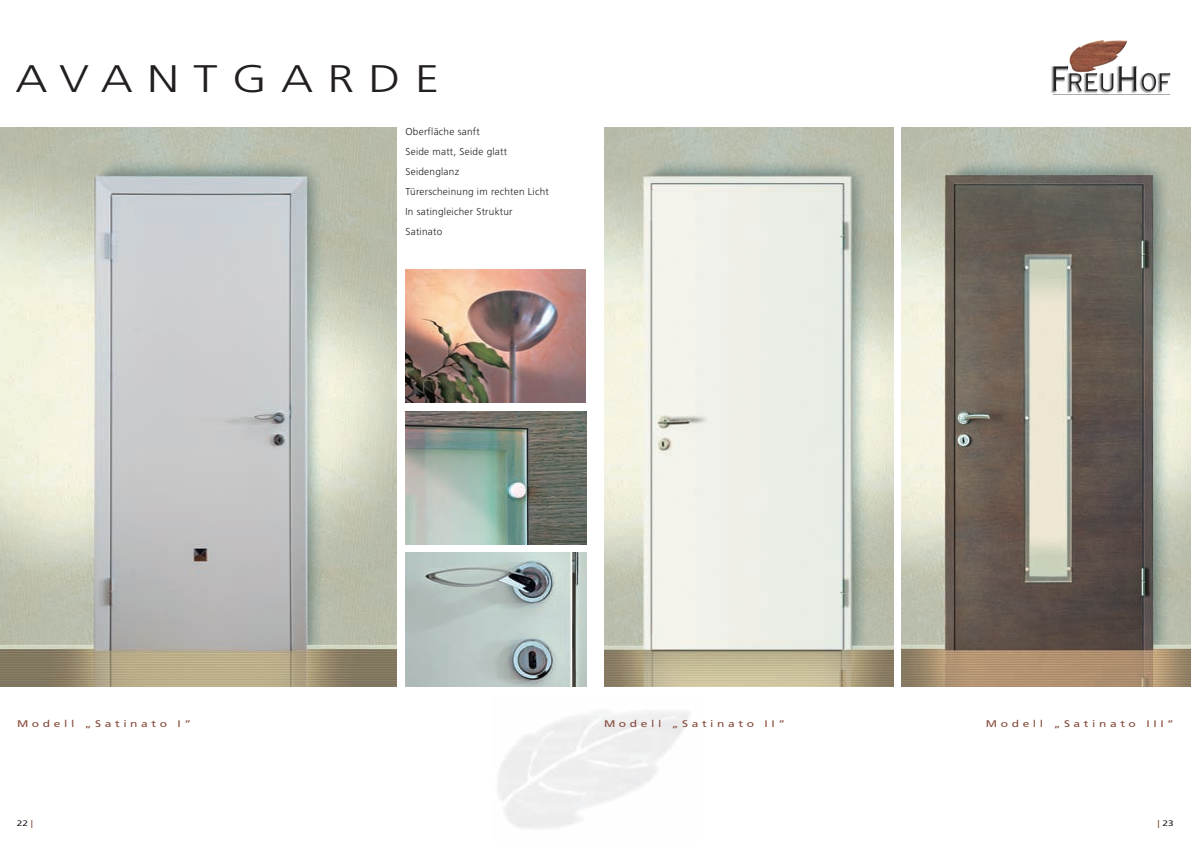
<style>
.page{position:relative;width:1191px;height:842px;background:#fff}
.page>*{position:absolute;margin:0;border:0;box-sizing:border-box;transform-origin:0 0}
.t1{font:300 38.4px "Frutiger LT Std";letter-spacing:.3em;color:#231f20;scale:1.25 1}
.t2{font:300 10px/20px "Frutiger LT Std";letter-spacing:.025em;color:#231f20}
.t3{font:9.6px "Frutiger LT Std";letter-spacing:.3em;color:#864b3c;scale:1.25 1}
.t4{font:8px "Frutiger LT Std";color:#231f20;scale:1.25 1}
.s1{color:#864b3c}
</style>
<div class="page">
<img style="left:0;top:128px;width:397px;height:558px">
<img style="left:405px;top:553px;width:182px;height:133px">
<img style="left:405px;top:269px;width:180px;height:134px">
<img style="left:1051px;top:40px;width:120px;height:55px">
<img style="left:604px;top:128px;width:289px;height:558px">
<img style="left:405px;top:411px;width:182px;height:133px">
<img style="left:901px;top:128px;width:290px;height:558px">
<h1 class="t1" style="left:16px;top:57px;width:340px">AVANTGARDE</h1>
<p class="t2" style="left:405px;top:122px;width:145px">Oberfläche sanft<br>Seide matt, Seide glatt<br>Seidenglanz<br>Türerscheinung im rechten Licht<br>In satingleicher Struktur<br>Satinato</p>
<p class="t3" style="left:17px;top:718px;width:141px">Modell „Satinato I”</p>
<p class="t4" style="left:17px;top:818px;width:14px">22 <span class="s1">|</span></p>
<p class="t3" style="left:604px;top:718px;width:146px">Modell „Satinato II”</p>
<p class="t3" style="left:986px;top:718px;width:152px">Modell „Satinato III”</p>
<p class="t4" style="left:1157px;top:818px;width:14px"><span class="s1">|</span> 23</p>
</div>
